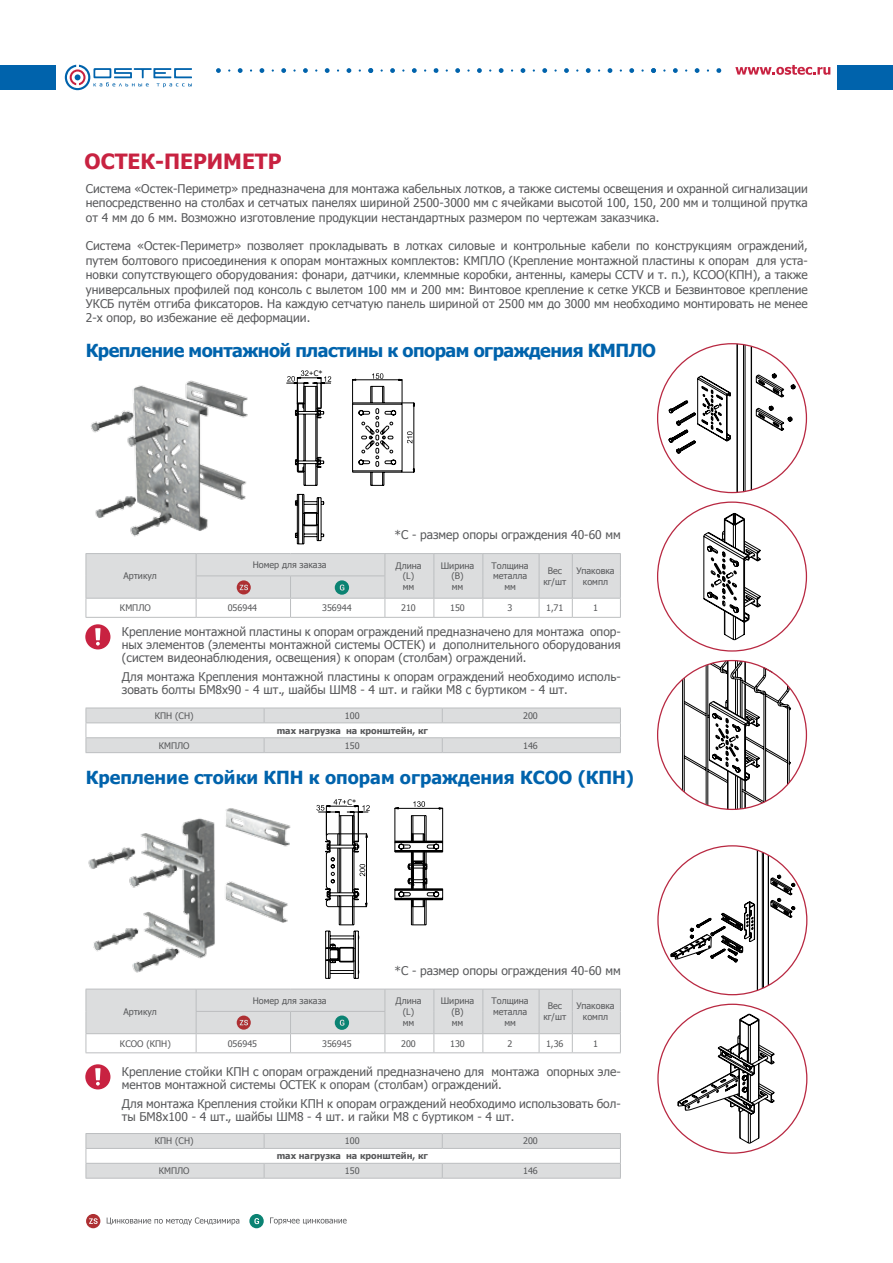
<style>
.page{position:relative;width:893px;height:1263px;background:#fff}
.page>*{position:absolute;margin:0;border:0;box-sizing:border-box;transform-origin:0 0}
.t1{font:700 21px "Tahoma";color:#c82241}
.t2{font:700 18px "Tahoma";letter-spacing:-.03em;color:#0063ac}
.t3{font:700 18px "Tahoma";color:#0063ac}
.t4{font:12px/14.4px "Tahoma";color:#58595b;text-align:justify}
.t5{font:9px/10.8px "Tahoma";color:#58595b;text-align:center}
.t6{font:700 9px "Tahoma";color:#58595b}
.t7{font:7.5px "Tahoma";color:#000}
</style>
<div class="page">
<img style="left:91px;top:380px;width:157px;height:157px">
<svg style="left:682px;top:513px;width:109px;height:297px"></svg>
<svg style="left:669px;top:343px;width:127px;height:150px"></svg>
<img style="left:88px;top:808px;width:203px;height:165px">
<svg style="left:657px;top:845px;width:151px;height:309px"></svg>
<svg style="left:677px;top:1014px;width:98px;height:129px"></svg>
<svg style="left:65px;top:65px;width:127px;height:25px"></svg>
<svg style="left:347px;top:68px;width:4px;height:5px"></svg>
<svg style="left:303px;top:68px;width:5px;height:5px"></svg>
<svg style="left:281px;top:68px;width:5px;height:5px"></svg>
<svg style="left:325px;top:68px;width:5px;height:5px"></svg>
<svg style="left:412px;top:68px;width:5px;height:5px"></svg>
<svg style="left:434px;top:68px;width:4px;height:5px"></svg>
<svg style="left:368px;top:68px;width:5px;height:5px"></svg>
<svg style="left:390px;top:68px;width:5px;height:5px"></svg>
<svg style="left:499px;top:68px;width:5px;height:5px"></svg>
<svg style="left:455px;top:68px;width:5px;height:5px"></svg>
<svg style="left:477px;top:68px;width:5px;height:5px"></svg>
<svg style="left:238px;top:68px;width:5px;height:5px"></svg>
<svg style="left:216px;top:68px;width:5px;height:5px"></svg>
<svg style="left:260px;top:68px;width:4px;height:5px"></svg>
<svg style="left:629px;top:68px;width:5px;height:5px"></svg>
<svg style="left:586px;top:68px;width:5px;height:5px"></svg>
<svg style="left:564px;top:68px;width:5px;height:5px"></svg>
<svg style="left:608px;top:68px;width:4px;height:5px"></svg>
<svg style="left:695px;top:68px;width:4px;height:5px"></svg>
<svg style="left:716px;top:68px;width:5px;height:5px"></svg>
<svg style="left:651px;top:68px;width:5px;height:5px"></svg>
<svg style="left:673px;top:68px;width:5px;height:5px"></svg>
<svg style="left:521px;top:68px;width:4px;height:5px"></svg>
<svg style="left:542px;top:68px;width:5px;height:5px"></svg>
<div style="left:0;top:65px;width:55px;height:25px;background:#0063ac"></div>
<hr style="left:86px;top:553px;width:110px;height:1px;background:#bcbec0">
<hr style="left:196px;top:553px;width:95px;height:1px;background:#bcbec0">
<hr style="left:291px;top:553px;width:94px;height:1px;background:#bcbec0">
<hr style="left:385px;top:553px;width:49px;height:1px;background:#bcbec0">
<hr style="left:434px;top:553px;width:49px;height:1px;background:#bcbec0">
<hr style="left:483px;top:553px;width:56px;height:1px;background:#bcbec0">
<hr style="left:539px;top:553px;width:33px;height:1px;background:#bcbec0">
<hr style="left:572px;top:553px;width:49px;height:1px;background:#bcbec0">
<hr style="left:86px;top:617px;width:110px;height:1px;background:#bcbec0">
<hr style="left:196px;top:617px;width:95px;height:1px;background:#bcbec0">
<hr style="left:291px;top:617px;width:94px;height:1px;background:#bcbec0">
<hr style="left:385px;top:617px;width:49px;height:1px;background:#bcbec0">
<hr style="left:434px;top:617px;width:49px;height:1px;background:#bcbec0">
<hr style="left:483px;top:617px;width:56px;height:1px;background:#bcbec0">
<hr style="left:539px;top:617px;width:33px;height:1px;background:#bcbec0">
<hr style="left:572px;top:617px;width:49px;height:1px;background:#bcbec0">
<svg style="left:85px;top:624px;width:25px;height:25px"></svg>
<svg style="left:86px;top:1214px;width:14px;height:14px"></svg>
<svg style="left:107px;top:1217px;width:132px;height:8px"></svg>
<svg style="left:249px;top:1214px;width:15px;height:14px"></svg>
<svg style="left:270px;top:1217px;width:77px;height:8px"></svg>
<svg style="left:735px;top:65px;width:95px;height:10px"></svg>
<div style="left:838px;top:65px;width:55px;height:25px;background:#0063ac"></div>
<svg style="left:86px;top:554px;width:535px;height:63px"></svg>
<svg style="left:86px;top:708px;width:535px;height:44px"></svg>
<hr style="left:86px;top:752px;width:178px;height:1px;background:#bcbec0">
<hr style="left:264px;top:752px;width:178px;height:1px;background:#bcbec0">
<hr style="left:442px;top:752px;width:179px;height:1px;background:#bcbec0">
<hr style="left:86px;top:1052px;width:110px;height:1px;background:#bcbec0">
<hr style="left:196px;top:1052px;width:95px;height:1px;background:#bcbec0">
<hr style="left:291px;top:1052px;width:94px;height:1px;background:#bcbec0">
<hr style="left:385px;top:1052px;width:49px;height:1px;background:#bcbec0">
<hr style="left:434px;top:1052px;width:49px;height:1px;background:#bcbec0">
<hr style="left:483px;top:1052px;width:56px;height:1px;background:#bcbec0">
<hr style="left:539px;top:1052px;width:33px;height:1px;background:#bcbec0">
<hr style="left:572px;top:1052px;width:49px;height:1px;background:#bcbec0">
<svg style="left:85px;top:1064px;width:25px;height:25px"></svg>
<svg style="left:86px;top:989px;width:535px;height:63px"></svg>
<svg style="left:86px;top:1133px;width:535px;height:45px"></svg>
<hr style="left:86px;top:1178px;width:178px;height:1px;background:#bcbec0">
<hr style="left:264px;top:1178px;width:178px;height:1px;background:#bcbec0">
<hr style="left:442px;top:1178px;width:179px;height:1px;background:#bcbec0">
<svg style="left:286px;top:370px;width:129px;height:174px"></svg>
<div style="left:313px;top:369px;width:6px;height:7px;background:#fff"></div>
<svg style="left:316px;top:799px;width:128px;height:180px"></svg>
<div style="left:347px;top:798px;width:6px;height:7px;background:#fff"></div>
<h1 class="t1" style="left:85px;top:147px;width:199px">ОСТЕК-ПЕРИМЕТР</h1>
<p class="t4" style="left:86px;top:181px;width:723px">Система «Остек-Периметр» предназначена для монтажа кабельных лотков, а также системы освещения и охранной сигнализации непосредственно на столбах и сетчатых панелях шириной 2500-3000 мм с ячейками высотой 100, 150, 200 мм и толщиной прутка от 4 мм до 6 мм. Возможно изготовление продукции нестандартных размером по чертежам заказчика.</p>
<p class="t4" style="left:86px;top:238px;width:723px">Система «Остек-Периметр» позволяет прокладывать в лотках силовые и контрольные кабели по конструкциям ограждений, путем болтового присоединения к опорам монтажных комплектов: КМПЛО (Крепление монтажной пластины к опорам для уста&shy;новки сопутствующего оборудования: фонари, датчики, клеммные коробки, антенны, камеры CCTV и т. п.), КСОО(КПН), а также универсальных профилей под консоль с вылетом 100 мм и 200 мм: Винтовое крепление к сетке УКСВ и Безвинтовое крепление УКСБ путём отгиба фиксаторов. На каждую сетчатую панель шириной от 2500 мм до 3000 мм необходимо монтировать не менее 2-х опор, во избежание её деформации.</p>
<h2 class="t2" style="left:86px;top:338px;width:572px">Крепление монтажной пластины к опорам ограждения КМПЛО</h2>
<p class="t5" style="left:123px;top:570px;width:35px">Артикул</p>
<p class="t7" style="left:314px;top:368px;width:10px">С*</p>
<p class="t4" style="left:395px;top:527px;width:228px">*С - размер опоры ограждения 40-60 мм</p>
<p class="t5" style="left:253px;top:559px;width:75px">Номер для заказа</p>
<p class="t5" style="left:395px;top:559px;width:28px">Длина (L)<br>мм</p>
<p class="t5" style="left:441px;top:559px;width:35px">Ширина (В)<br>мм</p>
<p class="t5" style="left:491px;top:559px;width:39px">Толщина металла мм</p>
<p class="t5" style="left:543px;top:565px;width:24px">Вес кг/шт</p>
<p class="t5" style="left:576px;top:565px;width:40px">Упаковка компл</p>
<p class="t5" style="left:120px;top:602px;width:32px">КМПЛО</p>
<p class="t5" style="left:228px;top:602px;width:31px">056944</p>
<p class="t5" style="left:322px;top:602px;width:31px">356944</p>
<p class="t5" style="left:401px;top:602px;width:16px">210</p>
<p class="t5" style="left:450px;top:602px;width:16px">150</p>
<p class="t5" style="left:508px;top:602px;width:6px">3</p>
<p class="t5" style="left:546px;top:602px;width:19px">1,71</p>
<p class="t5" style="left:593px;top:602px;width:6px">1</p>
<p class="t4" style="left:122px;top:625px;width:500px;line-height:12.8px">Крепление монтажной пластины к опорам ограждений предназначено для монтажа опор&shy;ных элементов (элементы монтажной системы ОСТЕК) и дополнительного оборудования (систем видеонаблюдения, освещения) к опорам (столбам) ограждений.</p>
<p class="t4" style="left:122px;top:669px;width:500px;line-height:12.8px">Для монтажа Крепления монтажной пластины к опорам ограждений необходимо исполь&shy;зовать болты БМ8х90 - 4 шт., шайбы ШМ8 - 4 шт. и гайки М8 с буртиком - 4 шт.</p>
<p class="t5" style="left:155px;top:710px;width:40px">КПН (СН)</p>
<p class="t5" style="left:345px;top:710px;width:16px">100</p>
<p class="t5" style="left:523px;top:710px;width:16px">200</p>
<p class="t6" style="left:277px;top:724px;width:153px">max нагрузка на кронштейн, кг</p>
<p class="t5" style="left:159px;top:739px;width:32px">КМПЛО</p>
<p class="t5" style="left:345px;top:739px;width:16px">150</p>
<p class="t5" style="left:523px;top:739px;width:16px">146</p>
<h2 class="t3" style="left:86px;top:765px;width:550px">Крепление стойки КПН к опорам ограждения КСОО (КПН)</h2>
<p class="t5" style="left:123px;top:1006px;width:35px">Артикул</p>
<p class="t7" style="left:348px;top:797px;width:10px">С*</p>
<p class="t4" style="left:395px;top:963px;width:228px">*С - размер опоры ограждения 40-60 мм</p>
<p class="t5" style="left:253px;top:994px;width:75px">Номер для заказа</p>
<p class="t5" style="left:395px;top:995px;width:28px">Длина (L)<br>мм</p>
<p class="t5" style="left:441px;top:995px;width:35px">Ширина (В)<br>мм</p>
<p class="t5" style="left:491px;top:995px;width:39px">Толщина металла мм</p>
<p class="t5" style="left:543px;top:1000px;width:24px">Вес кг/шт</p>
<p class="t5" style="left:576px;top:1000px;width:40px">Упаковка компл</p>
<p class="t5" style="left:120px;top:1037px;width:52px">КСОО (КПН)</p>
<p class="t5" style="left:228px;top:1037px;width:31px">056945</p>
<p class="t5" style="left:322px;top:1037px;width:31px">356945</p>
<p class="t5" style="left:401px;top:1037px;width:16px">200</p>
<p class="t5" style="left:450px;top:1037px;width:16px">130</p>
<p class="t5" style="left:508px;top:1037px;width:6px">2</p>
<p class="t5" style="left:546px;top:1037px;width:19px">1,36</p>
<p class="t5" style="left:593px;top:1037px;width:6px">1</p>
<p class="t4" style="left:122px;top:1065px;width:500px;line-height:12.8px">Крепление стойки КПН с опорам ограждений предназначено для монтажа опорных эле&shy;ментов монтажной системы ОСТЕК к опорам (столбам) ограждений.</p>
<p class="t4" style="left:122px;top:1097px;width:500px;line-height:12.8px">Для монтажа Крепления стойки КПН к опорам ограждений необходимо использовать бол&shy;ты БМ8х100 - 4 шт., шайбы ШМ8 - 4 шт. и гайки М8 с буртиком - 4 шт.</p>
<p class="t5" style="left:155px;top:1135px;width:40px">КПН (СН)</p>
<p class="t5" style="left:345px;top:1135px;width:16px">100</p>
<p class="t5" style="left:523px;top:1135px;width:16px">200</p>
<p class="t6" style="left:277px;top:1150px;width:153px">max нагрузка на кронштейн, кг</p>
<p class="t5" style="left:159px;top:1165px;width:32px">КМПЛО</p>
<p class="t5" style="left:345px;top:1165px;width:16px">150</p>
<p class="t5" style="left:523px;top:1165px;width:16px">146</p>
</div>
